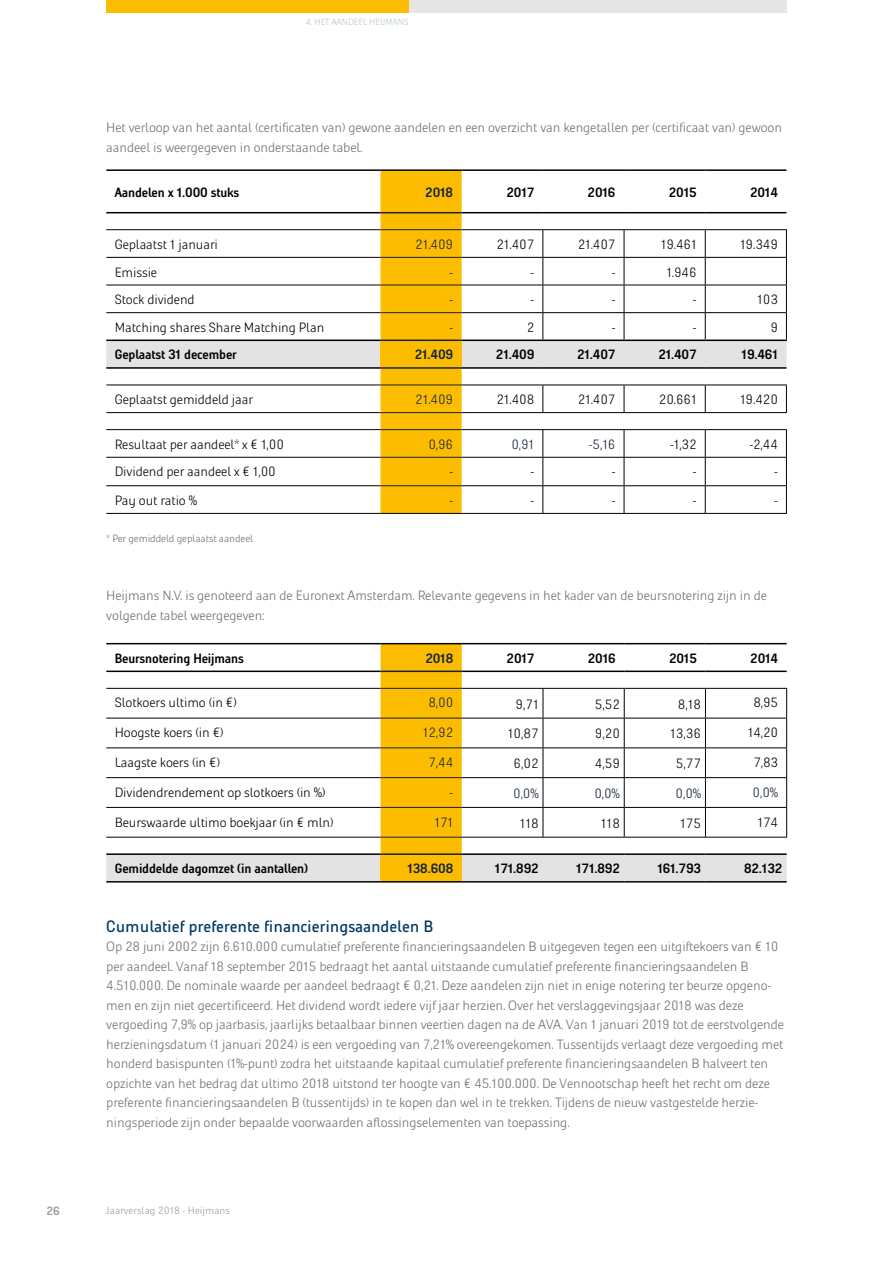
<style>
.page{position:relative;width:893px;height:1263px;background:#fff}
.page>*{position:absolute;margin:0;border:0;box-sizing:border-box;transform-origin:0 0}
.t1{font:16.5px "Heijmans";letter-spacing:-.01em;color:#003865}
.t2{font:300 13.5px/19.5px "Heijmans";letter-spacing:-.01em;color:#706f6f}
.t3{font:300 13.5px "Heijmans";letter-spacing:-.01em;color:#000}
.t4{font:700 13.5px "Heijmans Con";letter-spacing:-.01em;color:#000}
.t5{font:300 13.5px "Heijmans";letter-spacing:-.01em;color:#152137}
.t6{font:700 13.5px "Heijmans Con";letter-spacing:-.01em;color:#152137}
.t7{font:700 12px "Heijmans Con";color:#9d9d9c}
.t8{font:300 10.5px "Heijmans";letter-spacing:-.01em;color:#706f6f}
.t9{font:300 10.5px "Heijmans";color:#9d9d9c}
.t10{font:300 9px "Heijmans";color:#b5c6d0}
</style>
<div class="page">
<div style="left:711px;top:0;width:76px;height:13px;background:#e6e6e5"></div>
<div style="left:635px;top:0;width:76px;height:13px;background:#e6e6e5"></div>
<div style="left:560px;top:0;width:75px;height:13px;background:#e6e6e5"></div>
<div style="left:484px;top:0;width:76px;height:13px;background:#e6e6e5"></div>
<div style="left:409px;top:0;width:75px;height:13px;background:#e6e6e5"></div>
<div style="left:106px;top:0;width:303px;height:13px;background:#fcbd00"></div>
<hr style="left:106px;top:513px;width:274px;height:1px;background:#000">
<hr style="left:380px;top:513px;width:82px;height:1px;background:#000">
<hr style="left:462px;top:513px;width:81px;height:1px;background:#000">
<hr style="left:543px;top:513px;width:81px;height:1px;background:#000">
<hr style="left:624px;top:513px;width:81px;height:1px;background:#000">
<hr style="left:106px;top:169px;width:274px;height:2px;background:#000">
<hr style="left:380px;top:169px;width:82px;height:2px;background:#000">
<hr style="left:462px;top:169px;width:81px;height:2px;background:#000">
<hr style="left:543px;top:169px;width:81px;height:2px;background:#000">
<hr style="left:624px;top:169px;width:81px;height:2px;background:#000">
<hr style="left:705px;top:169px;width:81px;height:2px;background:#000">
<hr style="left:705px;top:513px;width:82px;height:1px;background:#000">
<svg style="left:106px;top:170px;width:681px;height:343px"></svg>
<hr style="left:106px;top:643px;width:275px;height:1px;background:#000">
<hr style="left:381px;top:643px;width:81px;height:1px;background:#000">
<hr style="left:462px;top:643px;width:81px;height:1px;background:#000">
<hr style="left:543px;top:643px;width:81px;height:1px;background:#000">
<hr style="left:624px;top:643px;width:81px;height:1px;background:#000">
<hr style="left:705px;top:643px;width:82px;height:1px;background:#000">
<svg style="left:106px;top:644px;width:681px;height:238px"></svg>
<p class="t10" style="left:306px;top:16px;width:104px">4. HET AANDEEL HEIJMANS</p>
<p class="t2" style="left:106px;top:118px;width:677px">Het verloop van het aantal (certificaten van) gewone aandelen en een overzicht van kengetallen per (certificaat van) gewoon aandeel is weergegeven in onderstaande tabel.</p>
<p class="t4" style="left:115px;top:184px;width:126px">Aandelen x 1.000 stuks</p>
<p class="t6" style="left:425px;top:184px;width:29px">2018</p>
<p class="t4" style="left:506px;top:184px;width:29px">2017</p>
<p class="t4" style="left:588px;top:184px;width:29px">2016</p>
<p class="t4" style="left:669px;top:184px;width:29px">2015</p>
<p class="t4" style="left:750px;top:184px;width:29px">2014</p>
<p class="t3" style="left:115px;top:236px;width:105px">Geplaatst 1 januari</p>
<p class="t5" style="left:415px;top:236px;width:39px">21.409</p>
<p class="t3" style="left:496px;top:236px;width:39px">21.407</p>
<p class="t3" style="left:578px;top:236px;width:39px">21.407</p>
<p class="t3" style="left:661px;top:236px;width:37px">19.461</p>
<p class="t3" style="left:740px;top:236px;width:39px">19.349</p>
<p class="t3" style="left:115px;top:264px;width:44px">Emissie</p>
<p class="t5" style="left:449px;top:264px;width:5px">-</p>
<p class="t3" style="left:531px;top:264px;width:5px">-</p>
<p class="t3" style="left:612px;top:264px;width:5px">-</p>
<p class="t3" style="left:666px;top:264px;width:32px">1.946</p>
<p class="t3" style="left:115px;top:291px;width:81px">Stock dividend</p>
<p class="t5" style="left:449px;top:291px;width:5px">-</p>
<p class="t3" style="left:531px;top:291px;width:5px">-</p>
<p class="t3" style="left:612px;top:291px;width:5px">-</p>
<p class="t3" style="left:693px;top:291px;width:5px">-</p>
<p class="t3" style="left:757px;top:291px;width:22px">103</p>
<p class="t3" style="left:115px;top:319px;width:211px">Matching shares Share Matching Plan</p>
<p class="t5" style="left:449px;top:319px;width:5px">-</p>
<p class="t3" style="left:527px;top:319px;width:9px">2</p>
<p class="t3" style="left:612px;top:319px;width:5px">-</p>
<p class="t3" style="left:693px;top:319px;width:5px">-</p>
<p class="t3" style="left:770px;top:319px;width:9px">9</p>
<p class="t4" style="left:115px;top:347px;width:123px">Geplaatst 31 december</p>
<p class="t6" style="left:415px;top:347px;width:40px">21.409</p>
<p class="t4" style="left:496px;top:347px;width:40px">21.409</p>
<p class="t4" style="left:577px;top:347px;width:40px">21.407</p>
<p class="t4" style="left:658px;top:347px;width:40px">21.407</p>
<p class="t4" style="left:742px;top:347px;width:38px">19.461</p>
<p class="t3" style="left:115px;top:391px;width:140px">Geplaatst gemiddeld jaar</p>
<p class="t5" style="left:415px;top:391px;width:39px">21.409</p>
<p class="t3" style="left:496px;top:391px;width:39px">21.408</p>
<p class="t3" style="left:578px;top:391px;width:39px">21.407</p>
<p class="t3" style="left:659px;top:391px;width:39px">20.661</p>
<p class="t3" style="left:740px;top:391px;width:39px">19.420</p>
<p class="t3" style="left:115px;top:436px;width:171px">Resultaat per aandeel* x € 1,00</p>
<p class="t5" style="left:428px;top:436px;width:26px">0,96</p>
<p class="t5" style="left:511px;top:436px;width:24px">0,91</p>
<p class="t5" style="left:589px;top:436px;width:28px">-5,16</p>
<p class="t3" style="left:670px;top:436px;width:28px">-1,32</p>
<p class="t3" style="left:749px;top:436px;width:30px">-2,44</p>
<p class="t3" style="left:115px;top:464px;width:163px">Dividend per aandeel x € 1,00</p>
<p class="t5" style="left:449px;top:464px;width:5px">-</p>
<p class="t3" style="left:531px;top:464px;width:5px">-</p>
<p class="t3" style="left:612px;top:464px;width:5px">-</p>
<p class="t3" style="left:693px;top:464px;width:5px">-</p>
<p class="t3" style="left:774px;top:464px;width:5px">-</p>
<p class="t3" style="left:115px;top:492px;width:84px">Pay out ratio %</p>
<p class="t5" style="left:449px;top:492px;width:5px">-</p>
<p class="t3" style="left:531px;top:492px;width:5px">-</p>
<p class="t3" style="left:612px;top:492px;width:5px">-</p>
<p class="t3" style="left:693px;top:492px;width:5px">-</p>
<p class="t3" style="left:774px;top:492px;width:5px">-</p>
<p class="t8" style="left:106px;top:532px;width:148px">* Per gemiddeld geplaatst aandeel</p>
<p class="t2" style="left:106px;top:586px;width:662px">Heijmans N.V. is genoteerd aan de Euronext Amsterdam. Relevante gegevens in het kader van de beursnotering zijn in de volgende tabel weergegeven:</p>
<p class="t4" style="left:115px;top:650px;width:131px">Beursnotering Heijmans</p>
<p class="t6" style="left:425px;top:650px;width:29px">2018</p>
<p class="t4" style="left:507px;top:650px;width:29px">2017</p>
<p class="t4" style="left:588px;top:650px;width:29px">2016</p>
<p class="t4" style="left:669px;top:650px;width:29px">2015</p>
<p class="t4" style="left:750px;top:650px;width:29px">2014</p>
<p class="t3" style="left:115px;top:695px;width:124px">Slotkoers ultimo (in €)</p>
<p class="t5" style="left:428px;top:695px;width:26px">8,00</p>
<p class="t3" style="left:515px;top:696px;width:25px">9,71</p>
<p class="t3" style="left:595px;top:696px;width:27px">5,52</p>
<p class="t3" style="left:678px;top:696px;width:25px">8,18</p>
<p class="t3" style="left:753px;top:695px;width:26px">8,95</p>
<p class="t3" style="left:115px;top:724px;width:110px">Hoogste koers (in €)</p>
<p class="t5" style="left:423px;top:724px;width:32px">12,92</p>
<p class="t3" style="left:508px;top:726px;width:32px">10,87</p>
<p class="t3" style="left:595px;top:726px;width:27px">9,20</p>
<p class="t3" style="left:670px;top:726px;width:32px">13,36</p>
<p class="t3" style="left:748px;top:724px;width:32px">14,20</p>
<p class="t3" style="left:115px;top:754px;width:107px">Laagste koers (in €)</p>
<p class="t5" style="left:428px;top:754px;width:26px">7,44</p>
<p class="t3" style="left:513px;top:755px;width:27px">6,02</p>
<p class="t3" style="left:595px;top:755px;width:27px">4,59</p>
<p class="t3" style="left:676px;top:755px;width:27px">5,77</p>
<p class="t3" style="left:753px;top:754px;width:26px">7,83</p>
<p class="t3" style="left:115px;top:784px;width:212px">Dividendrendement op slotkoers (in %)</p>
<p class="t5" style="left:449px;top:784px;width:5px">-</p>
<p class="t5" style="left:513px;top:785px;width:27px">0,0%</p>
<p class="t5" style="left:594px;top:785px;width:27px">0,0%</p>
<p class="t5" style="left:676px;top:785px;width:27px">0,0%</p>
<p class="t5" style="left:753px;top:784px;width:27px">0,0%</p>
<p class="t3" style="left:115px;top:814px;width:220px">Beurswaarde ultimo boekjaar (in € mln)</p>
<p class="t5" style="left:434px;top:814px;width:20px">171</p>
<p class="t3" style="left:520px;top:815px;width:21px">118</p>
<p class="t3" style="left:601px;top:815px;width:21px">118</p>
<p class="t3" style="left:680px;top:815px;width:22px">175</p>
<p class="t3" style="left:757px;top:814px;width:22px">174</p>
<p class="t4" style="left:115px;top:861px;width:195px">Gemiddelde dagomzet (in aantallen)</p>
<p class="t6" style="left:407px;top:861px;width:47px">138.608</p>
<p class="t4" style="left:495px;top:861px;width:45px">171.892</p>
<p class="t4" style="left:576px;top:861px;width:45px">171.892</p>
<p class="t4" style="left:657px;top:861px;width:45px">161.793</p>
<p class="t4" style="left:744px;top:861px;width:40px">82.132</p>
<p class="t1" style="left:106px;top:916px;width:328px">Cumulatief preferente financieringsaandelen B</p>
<p class="t2" style="left:106px;top:937px;width:679px">Op 28 juni 2002 zijn 6.610.000 cumulatief preferente financieringsaandelen B uitgegeven tegen een uitgiftekoers van € 10 per aandeel. Vanaf 18 september 2015 bedraagt het aantal uitstaande cumulatief preferente financieringsaandelen B 4.510.000. De nominale waarde per aandeel bedraagt € 0,21. Deze aandelen zijn niet in enige notering ter beurze opgeno&shy;men en zijn niet gecertificeerd. Het dividend wordt iedere vijf jaar herzien. Over het verslaggevingsjaar 2018 was deze vergoeding 7,9% op jaarbasis, jaarlijks betaalbaar binnen veertien dagen na de AVA. Van 1 januari 2019 tot de eerstvolgende herzieningsdatum (1 januari 2024) is een vergoeding van 7,21% overeengekomen. Tussentijds verlaagt deze vergoeding met honderd basispunten (1%-punt) zodra het uitstaande kapitaal cumulatief preferente financieringsaandelen B halveert ten opzichte van het bedrag dat ultimo 2018 uitstond ter hoogte van € 45.100.000. De Vennootschap heeft het recht om deze preferente financieringsaandelen B (tussentijds) in te kopen dan wel in te trekken. Tijdens de nieuw vastgestelde herzie&shy;ningsperiode zijn onder bepaalde voorwaarden aflossingselementen van toepassing.</p>
<p class="t7" style="left:46px;top:1203px;width:15px">26</p>
<p class="t9" style="left:106px;top:1204px;width:125px">Jaarverslag 2018 - Heijmans</p>
</div>
